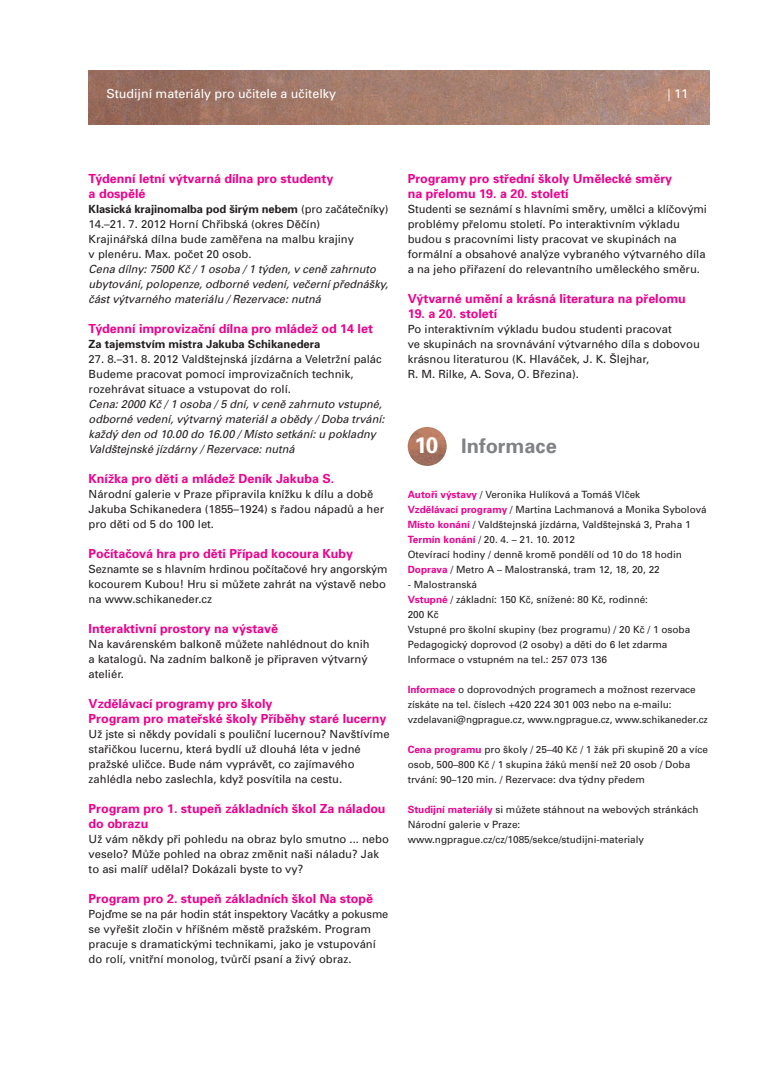
<style>
.page{position:relative;width:780px;height:1088px;background:#fff}
.page>*{position:absolute;margin:0;border:0;box-sizing:border-box;transform-origin:0 0}
.t1{font:700 22.5px "Univers CE";color:#fff}
.t2{font:700 20px "Univers CE";color:#808285}
.t3{font:700 12.5px/15px "Univers CE";color:#ed028c}
.t4{font:12.5px "Univers CE";color:#fff}
.t5{font:11.25px/15px "Univers CE";color:#231f20}
.t6{font:italic 11.25px/15px "Univers CE";color:#231f20}
.t7{font:700 11.25px "Univers CE";color:#231f20}
.t8{font:10px/15px "Univers CE";color:#231f20}
.s1{font-weight:700}
.s2{font-weight:700;color:#ed028c}
</style>
<div class="page">
<img style="left:89px;top:71px;width:620px;height:53px">
<img style="left:407px;top:427px;width:39px;height:39px;border-radius:50%">
<p class="t4" style="left:106px;top:89px;width:231px">Studijní materiály pro učitele a učitelky</p>
<p class="t4" style="left:667px;top:89px;width:22px">| 11</p>
<p class="t3" style="left:89px;top:172px;width:246px">Týdenní letní výtvarná dílna pro studenty a dospělé</p>
<p class="t5" style="left:89px;top:202px;width:301px"><span class="s1">Klasická krajinomalba pod širým nebem</span> (pro začátečníky)<br>14.–21. 7. 2012 Horní Chřibská (okres Děčín)<br>Krajinářská dílna bude zaměřena na malbu krajiny<br>v plenéru. Max. počet 20 osob.</p>
<p class="t6" style="left:89px;top:262px;width:301px">Cena dílny: 7500 Kč / 1 osoba / 1 týden, v ceně zahrnuto ubytování, polopenze, odborné vedení, večerní přednášky, část výtvarného materiálu / Rezervace: nutná</p>
<p class="t3" style="left:89px;top:322px;width:286px">Týdenní improvizační dílna pro mládež od 14 let</p>
<p class="t7" style="left:89px;top:340px;width:233px">Za tajemstvím mistra Jakuba Schikanedera</p>
<p class="t5" style="left:89px;top:352px;width:295px">27. 8.–31. 8. 2012 Valdštejnská jízdárna a Veletržní palác<br>Budeme pracovat pomocí improvizačních technik, rozehrávat situace a vstupovat do rolí.</p>
<p class="t6" style="left:89px;top:397px;width:297px">Cena: 2000 Kč / 1 osoba / 5 dní, v ceně zahrnuto vstupné, odborné vedení, výtvarný materiál a obědy / Doba trvání: každý den od 10.00 do 16.00 / Místo setkání: u pokladny Valdštejnské jízdárny / Rezervace: nutná</p>
<p class="t3" style="left:89px;top:472px;width:247px">Knížka pro děti a mládež Deník Jakuba S.</p>
<p class="t5" style="left:89px;top:487px;width:297px">Národní galerie v Praze připravila knížku k dílu a době<br>Jakuba Schikanedera (1855–1924) s řadou nápadů a her pro děti od 5 do 100 let.</p>
<p class="t3" style="left:89px;top:547px;width:266px">Počítačová hra pro děti Případ kocoura Kuby</p>
<p class="t5" style="left:89px;top:562px;width:300px">Seznamte se s hlavním hrdinou počítačové hry angorským kocourem Kubou! Hru si můžete zahrát na výstavě nebo na www.schikaneder.cz</p>
<p class="t3" style="left:89px;top:622px;width:191px">Interaktivní prostory na výstavě</p>
<p class="t5" style="left:89px;top:637px;width:282px">Na kavárenském balkoně můžete nahlédnout do knih a katalogů. Na zadním balkoně je připraven výtvarný ateliér.</p>
<p class="t3" style="left:89px;top:697px;width:299px">Vzdělávací programy pro školy<br>Program pro mateřské školy Příběhy staré lucerny</p>
<p class="t5" style="left:89px;top:727px;width:302px">Už jste si někdy povídali s pouliční lucernou? Navštívíme stařičkou lucernu, která bydlí už dlouhá léta v jedné pražské uličce. Bude nám vyprávět, co zajímavého zahlédla nebo zaslechla, když posvítila na cestu.</p>
<p class="t3" style="left:89px;top:802px;width:298px">Program pro 1. stupeň základních škol Za náladou do obrazu</p>
<p class="t5" style="left:89px;top:832px;width:302px">Už vám někdy při pohledu na obraz bylo smutno ... nebo veselo? Může pohled na obraz změnit naši náladu? Jak to asi malíř udělal? Dokázali byste to vy?</p>
<p class="t3" style="left:89px;top:892px;width:286px">Program pro 2. stupeň základních škol Na stopě</p>
<p class="t5" style="left:89px;top:907px;width:301px">Pojďme se na pár hodin stát inspektory Vacátky a pokusme se vyřešit zločin v hříšném městě pražském. Program pracuje s dramatickými technikami, jako je vstupování do rolí, vnitřní monolog, tvůrčí psaní a živý obraz.</p>
<p class="t3" style="left:407px;top:172px;width:266px">Programy pro střední školy Umělecké směry na přelomu 19. a 20. století</p>
<p class="t5" style="left:407px;top:202px;width:301px">Studenti se seznámí s hlavními směry, umělci a klíčovými problémy přelomu století. Po interaktivním výkladu budou s pracovními listy pracovat ve skupinách na formální a obsahové analýze vybraného výtvarného díla a na jeho přiřazení do relevantního uměleckého směru.</p>
<p class="t3" style="left:407px;top:292px;width:279px">Výtvarné umění a krásná literatura na přelomu</p>
<p class="t3" style="left:407px;top:307px;width:91px">19. a 20. století</p>
<p class="t5" style="left:407px;top:322px;width:294px">Po interaktivním výkladu budou studenti pracovat<br>ve skupinách na srovnávání výtvarného díla s dobovou krásnou literaturou (K. Hlaváček, J. K. Šlejhar,<br>R. M. Rilke, A. Sova, O. Březina).</p>
<h1 class="t1" style="left:414px;top:436px;width:25px">10</h1>
<h2 class="t2" style="left:461px;top:438px;width:97px">Informace</h2>
<p class="t8" style="left:407px;top:488px;width:300px"><span class="s2">Autoři výstavy</span> / Veronika Hulíková a Tomáš Vlček<br><span class="s2">Vzdělávací programy</span> / Martina Lachmanová a Monika Sybolová <span class="s2">Místo konání</span> / Valdštejnská jízdárna, Valdštejnská 3, Praha 1<br><span class="s2">Termín konání</span> / 20. 4. – 21. 10. 2012<br>Otevírací hodiny / denně kromě pondělí od 10 do 18 hodin <span class="s2">Doprava</span> / Metro A – Malostranská, tram 12, 18, 20, 22</p>
<p class="t8" style="left:407px;top:578px;width:284px">- Malostranská<br><span class="s2">Vstupné</span> / základní: 150 Kč, snížené: 80 Kč, rodinné:<br>200 Kč<br>Vstupné pro školní skupiny (bez programu) / 20 Kč / 1 osoba Pedagogický doprovod (2 osoby) a děti do 6 let zdarma Informace o vstupném na tel.: 257 073 136</p>
<p class="t8" style="left:407px;top:683px;width:301px"><span class="s2">Informace</span> o doprovodných programech a možnost rezervace získáte na tel. číslech +420 224 301 003 nebo na e-mailu: vzdelavani@ngprague.cz, www.ngprague.cz, www.schikaneder.cz</p>
<p class="t8" style="left:407px;top:743px;width:302px"><span class="s2">Cena programu</span> pro školy / 25–40 Kč / 1 žák při skupině 20 a více osob, 500–800 Kč / 1 skupina žáků menší než 20 osob / Doba trvání: 90–120 min. / Rezervace: dva týdny předem</p>
<p class="t8" style="left:407px;top:803px;width:292px"><span class="s2">Studijní materiály</span> si můžete stáhnout na webových stránkách<br>Národní galerie v Praze: www.ngprague.cz/cz/1085/sekce/studijni-materialy</p>
</div>
